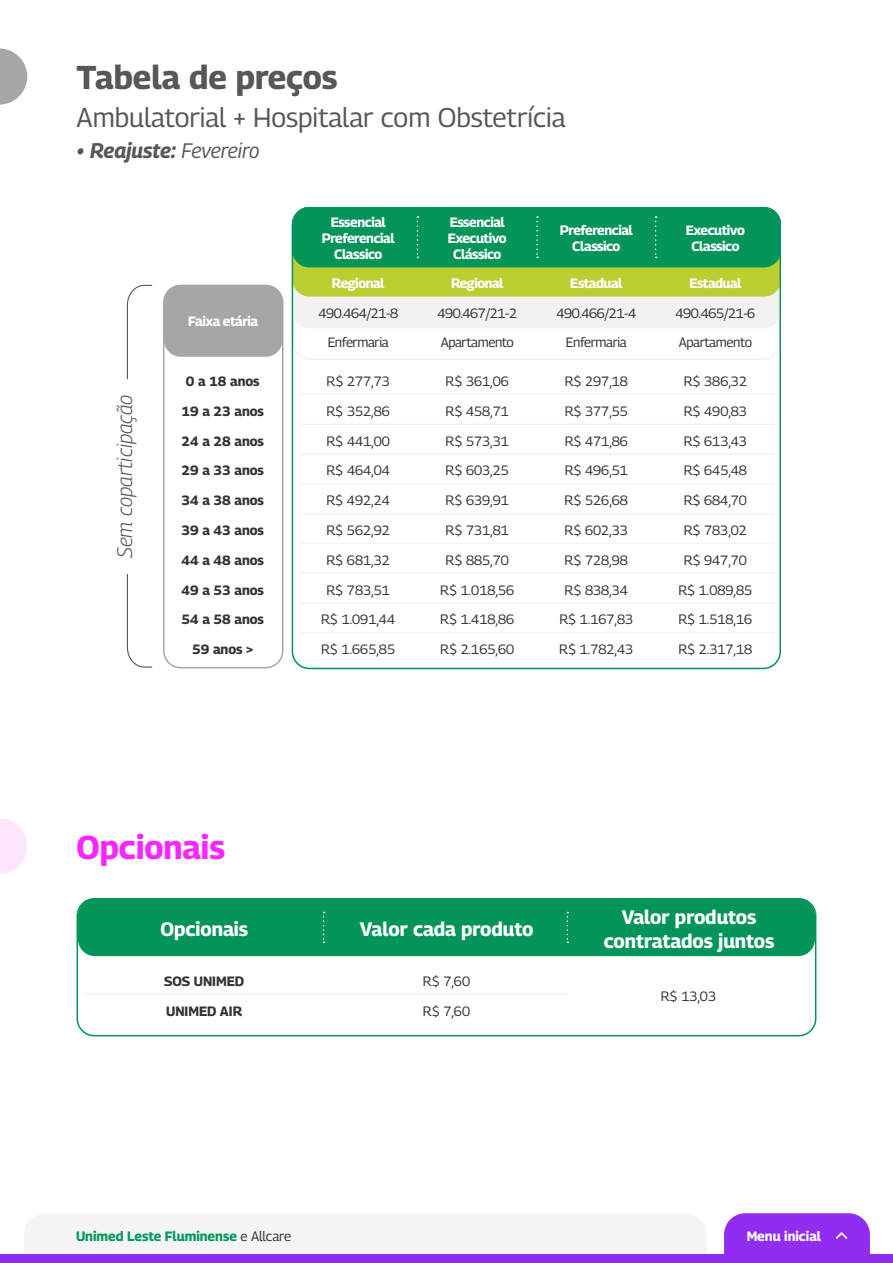
<style>
.page{position:relative;width:893px;height:1263px;background:#fff}
.page>*{position:absolute;margin:0;border:0;box-sizing:border-box;transform-origin:0 0}
.t1{font:700 33px "Georama";color:#575757}
.t2{font:700 33px "Georama";color:#f826ff}
.t3{font:27px "Georama";color:#575757}
.t4{font:italic 700 21px "Georama";color:#575757}
.t5{font:italic 300 21px "Georama";letter-spacing:-.005em;color:#575757}
.t6{font:700 19.5px/23.4px "Georama";letter-spacing:-.005em;color:#fff;text-align:center}
.t7{font:13.5px "Georama";color:#333}
.t8{font:700 13.5px/16.2px "Georama";letter-spacing:-.03em;color:#fff;text-align:center}
.t9{font:700 13.5px "Georama";color:#333}
.t10{font:13.5px "Georama";letter-spacing:-.03em;color:#333}
.t11{font:700 13.5px "Georama";color:#00995d}
.t12{font:700 13.5px "Georama";color:#fff}
.s1{font-weight:400}
.s2{font-weight:400;color:#333}
</style>
<div class="page">
<svg style="left:0;top:48px;width:27px;height:57px"></svg>
<div style="left:293px;top:216px;width:488px;height:144px;border:2px solid #f2f2f2;border-radius:17px"></div>
<div style="left:292px;top:214px;width:489px;height:114px;background:#f2f2f2;border-radius:17px"></div>
<div style="left:292px;top:212px;width:489px;height:85px;background:#bbcf32;border-radius:17px"></div>
<div style="left:292px;top:207px;width:489px;height:60px;background:#029459;border-radius:17px"></div>
<div style="left:163px;top:285px;width:120px;height:383px;border:2px solid #a6a6a6;border-radius:17px"></div>
<div style="left:164px;top:285px;width:119px;height:72px;background:#a6a6a6;border-radius:17px"></div>
<svg style="left:126px;top:284px;width:27px;height:384px"></svg>
<div style="left:112px;top:379px;width:27px;height:194px;background:#fff"></div>
<svg style="left:292px;top:207px;width:489px;height:57px"></svg>
<hr style="left:299px;top:394px;width:119px;height:1px;background:#f3f3f2">
<hr style="left:299px;top:423px;width:119px;height:2px;background:#f3f3f2">
<hr style="left:299px;top:453px;width:119px;height:2px;background:#f3f3f2">
<hr style="left:299px;top:483px;width:119px;height:1px;background:#f3f3f2">
<hr style="left:299px;top:513px;width:119px;height:1px;background:#f3f3f2">
<hr style="left:299px;top:542px;width:119px;height:2px;background:#f3f3f2">
<hr style="left:299px;top:572px;width:119px;height:2px;background:#f3f3f2">
<hr style="left:299px;top:602px;width:119px;height:2px;background:#f3f3f2">
<hr style="left:299px;top:632px;width:119px;height:1px;background:#f3f3f2">
<hr style="left:418px;top:394px;width:119px;height:1px;background:#f3f3f2">
<hr style="left:537px;top:394px;width:119px;height:1px;background:#f3f3f2">
<hr style="left:418px;top:423px;width:119px;height:2px;background:#f3f3f2">
<hr style="left:537px;top:423px;width:119px;height:2px;background:#f3f3f2">
<hr style="left:418px;top:453px;width:119px;height:2px;background:#f3f3f2">
<hr style="left:537px;top:453px;width:119px;height:2px;background:#f3f3f2">
<hr style="left:418px;top:483px;width:119px;height:1px;background:#f3f3f2">
<hr style="left:537px;top:483px;width:119px;height:1px;background:#f3f3f2">
<hr style="left:418px;top:513px;width:119px;height:1px;background:#f3f3f2">
<hr style="left:537px;top:513px;width:119px;height:1px;background:#f3f3f2">
<hr style="left:418px;top:542px;width:119px;height:2px;background:#f3f3f2">
<hr style="left:537px;top:542px;width:119px;height:2px;background:#f3f3f2">
<hr style="left:418px;top:572px;width:119px;height:2px;background:#f3f3f2">
<hr style="left:537px;top:572px;width:119px;height:2px;background:#f3f3f2">
<hr style="left:418px;top:602px;width:119px;height:2px;background:#f3f3f2">
<hr style="left:537px;top:602px;width:119px;height:2px;background:#f3f3f2">
<hr style="left:418px;top:632px;width:119px;height:1px;background:#f3f3f2">
<hr style="left:537px;top:632px;width:119px;height:1px;background:#f3f3f2">
<hr style="left:656px;top:394px;width:119px;height:1px;background:#f3f3f2">
<hr style="left:656px;top:423px;width:119px;height:2px;background:#f3f3f2">
<hr style="left:656px;top:453px;width:119px;height:2px;background:#f3f3f2">
<hr style="left:656px;top:483px;width:119px;height:1px;background:#f3f3f2">
<hr style="left:656px;top:513px;width:119px;height:1px;background:#f3f3f2">
<hr style="left:656px;top:542px;width:119px;height:2px;background:#f3f3f2">
<hr style="left:656px;top:572px;width:119px;height:2px;background:#f3f3f2">
<hr style="left:656px;top:602px;width:119px;height:2px;background:#f3f3f2">
<hr style="left:656px;top:632px;width:119px;height:1px;background:#f3f3f2">
<div style="left:292px;top:207px;width:489px;height:462px;border:2px solid #029459;border-radius:17px"></div>
<svg style="left:0;top:818px;width:27px;height:56px"></svg>
<div style="left:78px;top:899px;width:737px;height:57px;background:#029459;border-radius:17px"></div>
<hr style="left:809px;top:964px;width:2px;height:30px;background:#f3f3f2">
<hr style="left:809px;top:994px;width:2px;height:30px;background:#f3f3f2">
<hr style="left:83px;top:993px;width:242px;height:2px;background:#f3f3f2">
<hr style="left:325px;top:993px;width:243px;height:2px;background:#f3f3f2">
<svg style="left:323px;top:912px;width:1px;height:31px"></svg>
<svg style="left:567px;top:912px;width:1px;height:31px"></svg>
<div style="left:77px;top:898px;width:739px;height:138px;border:2px solid #029459;border-radius:17px"></div>
<div style="left:0;top:1254px;width:893px;height:9px;background:#912cf1"></div>
<svg style="left:724px;top:1213px;width:146px;height:41px;background:#9535f1"></svg>
<h1 class="t1" style="left:77px;top:54px;width:262px">Tabela de preços</h1>
<h2 class="t3" style="left:77px;top:98px;width:490px">Ambulatorial + Hospitalar com Obstetrícia</h2>
<h3 class="t4" style="left:77px;top:135px;width:185px">• Reajuste: <span class="s1">Fevereiro</span></h3>
<h3 class="t5" style="left:110px;top:558px;width:165px;rotate:-90deg">Sem coparticipação</h3>
<p class="t8" style="left:188px;top:313px;width:71px">Faixa etária</p>
<p class="t9" style="left:186px;top:372px;width:75px">0 a 18 anos</p>
<p class="t9" style="left:182px;top:401px;width:84px">19 a 23 anos</p>
<p class="t9" style="left:182px;top:431px;width:84px">24 a 28 anos</p>
<p class="t9" style="left:182px;top:461px;width:84px">29 a 33 anos</p>
<p class="t9" style="left:182px;top:491px;width:84px">34 a 38 anos</p>
<p class="t9" style="left:182px;top:520px;width:84px">39 a 43 anos</p>
<p class="t9" style="left:182px;top:550px;width:84px">44 a 48 anos</p>
<p class="t9" style="left:182px;top:580px;width:84px">49 a 53 anos</p>
<p class="t9" style="left:182px;top:610px;width:84px">54 a 58 anos</p>
<p class="t9" style="left:192px;top:639px;width:63px">59 anos &gt;</p>
<p class="t8" style="left:322px;top:214px;width:74px">Essencial<br>Preferencial<br>Classico</p>
<p class="t8" style="left:448px;top:214px;width:61px">Essencial<br>Executivo<br>Clássico</p>
<p class="t8" style="left:560px;top:222px;width:74px">Preferencial<br>Classico</p>
<p class="t8" style="left:686px;top:222px;width:61px">Executivo<br>Classico</p>
<p class="t8" style="left:332px;top:275px;width:54px">Regional</p>
<p class="t8" style="left:451px;top:275px;width:54px">Regional</p>
<p class="t8" style="left:570px;top:275px;width:54px">Estadual</p>
<p class="t8" style="left:689px;top:275px;width:54px">Estadual</p>
<p class="t7" style="left:318px;top:303px;width:81px">490.464/21-8</p>
<p class="t7" style="left:437px;top:303px;width:81px">490.467/21-2</p>
<p class="t7" style="left:556px;top:303px;width:81px">490.466/21-4</p>
<p class="t7" style="left:676px;top:303px;width:81px">490.465/21-6</p>
<p class="t10" style="left:328px;top:333px;width:62px">Enfermaria</p>
<p class="t10" style="left:441px;top:333px;width:75px">Apartamento</p>
<p class="t10" style="left:566px;top:333px;width:62px">Enfermaria</p>
<p class="t10" style="left:679px;top:333px;width:75px">Apartamento</p>
<p class="t7" style="left:327px;top:371px;width:65px">R$ 277,73</p>
<p class="t7" style="left:446px;top:371px;width:65px">R$ 361,06</p>
<p class="t7" style="left:565px;top:371px;width:65px">R$ 297,18</p>
<p class="t7" style="left:684px;top:371px;width:65px">R$ 386,32</p>
<p class="t7" style="left:327px;top:401px;width:65px">R$ 352,86</p>
<p class="t7" style="left:446px;top:401px;width:65px">R$ 458,71</p>
<p class="t7" style="left:565px;top:401px;width:65px">R$ 377,55</p>
<p class="t7" style="left:684px;top:401px;width:65px">R$ 490,83</p>
<p class="t7" style="left:327px;top:431px;width:65px">R$ 441,00</p>
<p class="t7" style="left:446px;top:431px;width:65px">R$ 573,31</p>
<p class="t7" style="left:565px;top:431px;width:65px">R$ 471,86</p>
<p class="t7" style="left:684px;top:431px;width:65px">R$ 613,43</p>
<p class="t7" style="left:327px;top:461px;width:65px">R$ 464,04</p>
<p class="t7" style="left:446px;top:461px;width:65px">R$ 603,25</p>
<p class="t7" style="left:565px;top:461px;width:65px">R$ 496,51</p>
<p class="t7" style="left:684px;top:461px;width:65px">R$ 645,48</p>
<p class="t7" style="left:326px;top:491px;width:65px">R$ 492,24</p>
<p class="t7" style="left:446px;top:491px;width:65px">R$ 639,91</p>
<p class="t7" style="left:565px;top:491px;width:65px">R$ 526,68</p>
<p class="t7" style="left:684px;top:491px;width:65px">R$ 684,70</p>
<p class="t7" style="left:326px;top:520px;width:65px">R$ 562,92</p>
<p class="t7" style="left:446px;top:520px;width:65px">R$ 731,81</p>
<p class="t7" style="left:565px;top:520px;width:65px">R$ 602,33</p>
<p class="t7" style="left:684px;top:520px;width:65px">R$ 783,02</p>
<p class="t7" style="left:326px;top:550px;width:65px">R$ 681,32</p>
<p class="t7" style="left:446px;top:550px;width:65px">R$ 885,70</p>
<p class="t7" style="left:565px;top:550px;width:65px">R$ 728,98</p>
<p class="t7" style="left:684px;top:550px;width:65px">R$ 947,70</p>
<p class="t7" style="left:326px;top:580px;width:65px">R$ 783,51</p>
<p class="t7" style="left:440px;top:580px;width:75px">R$ 1.018,56</p>
<p class="t7" style="left:565px;top:580px;width:65px">R$ 838,34</p>
<p class="t7" style="left:678px;top:580px;width:75px">R$ 1.089,85</p>
<p class="t7" style="left:321px;top:610px;width:75px">R$ 1.091,44</p>
<p class="t7" style="left:440px;top:610px;width:75px">R$ 1.418,86</p>
<p class="t7" style="left:559px;top:610px;width:75px">R$ 1.167,83</p>
<p class="t7" style="left:678px;top:610px;width:75px">R$ 1.518,16</p>
<p class="t7" style="left:321px;top:640px;width:75px">R$ 1.665,85</p>
<p class="t7" style="left:440px;top:640px;width:75px">R$ 2.165,60</p>
<p class="t7" style="left:559px;top:640px;width:75px">R$ 1.782,43</p>
<p class="t7" style="left:678px;top:640px;width:75px">R$ 2.317,18</p>
<h1 class="t2" style="left:77px;top:823px;width:150px">Opcionais</h1>
<h3 class="t6" style="left:160px;top:917px;width:89px">Opcionais</h3>
<h3 class="t6" style="left:360px;top:917px;width:175px">Valor cada produto</h3>
<h3 class="t6" style="left:604px;top:905px;width:172px">Valor produtos contratados juntos</h3>
<p class="t9" style="left:164px;top:971px;width:82px">SOS UNIMED</p>
<p class="t7" style="left:423px;top:971px;width:49px">R$ 7,60</p>
<p class="t7" style="left:661px;top:986px;width:57px">R$ 13,03</p>
<p class="t9" style="left:166px;top:1001px;width:78px">UNIMED AIR</p>
<p class="t7" style="left:423px;top:1001px;width:49px">R$ 7,60</p>
<p class="t11" style="left:76px;top:1226px;width:216px">Unimed Leste Fluminense <span class="s2">e Allcare</span></p>
<p class="t12" style="left:747px;top:1226px;width:76px">Menu inicial</p>
</div>
